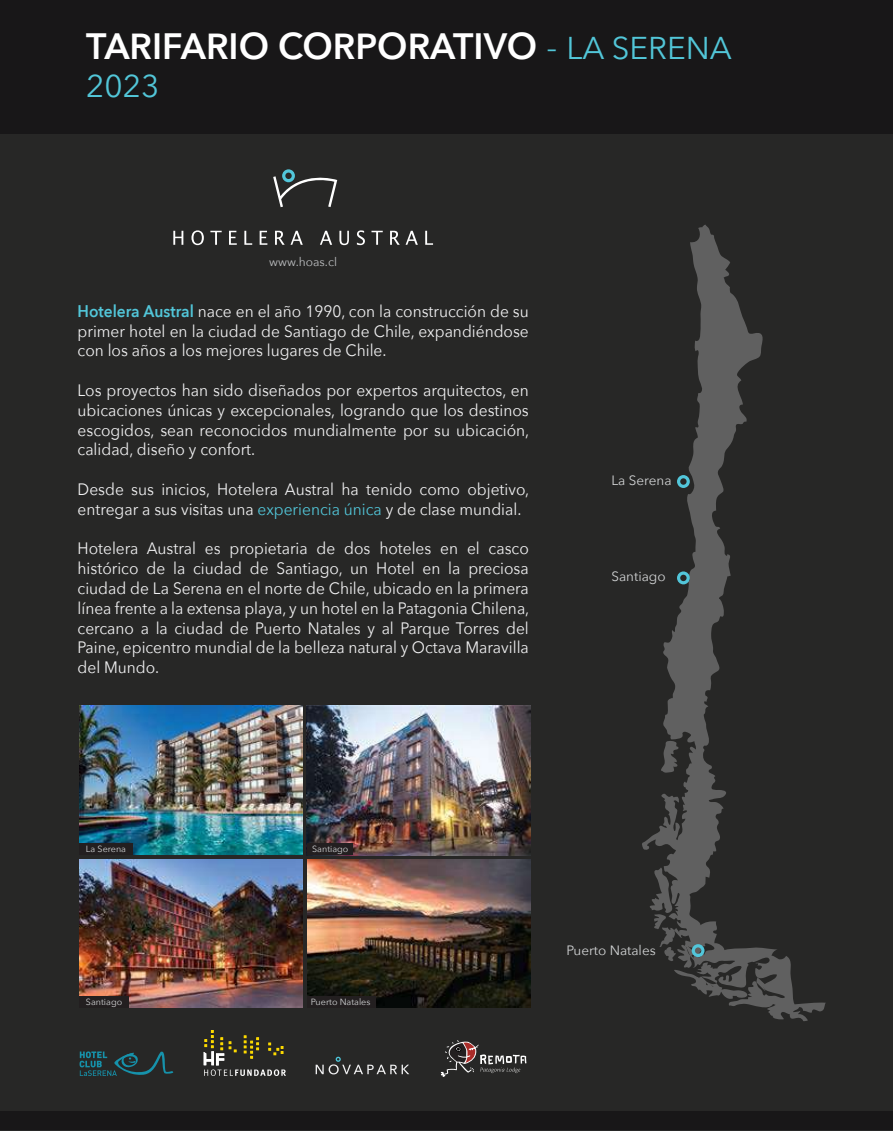
<style>
.page{position:relative;width:893px;height:1131px;background:#fff}
.page>*{position:absolute;margin:0;border:0;box-sizing:border-box;transform-origin:0 0}
.t1{font:600 35.85px "Avenir Next";color:#fff}
.t2{font:31.5px "Avenir Next";color:#52c6d8}
.t3{font:16.5px/19.8px "Avenir Next";color:#f1f1f2;text-align:justify;scale:.94 1}
.t4{font:13.5px "Avenir Next";color:#d1d3d4}
.t5{font:12px "Avenir Next";color:#bcbec0}
.t6{font:9px "Avenir Next";color:#d1d3d4}
.s1{font-weight:400;color:#52c6d8}
.s2{font-weight:400;font-size:31.5px;color:#52c6d8}
.s3{font-weight:600;color:#52c6d9}
.s4{color:#52c6d9}
</style>
<div class="page">
<div style="left:0;top:0;width:893px;height:1130px;background:#272726"></div>
<svg style="left:642px;top:225px;width:184px;height:796px"></svg>
<svg style="left:273px;top:169px;width:64px;height:38px"></svg>
<svg style="left:173px;top:231px;width:10px;height:14px"></svg>
<svg style="left:191px;top:230px;width:13px;height:15px"></svg>
<svg style="left:210px;top:231px;width:12px;height:14px"></svg>
<svg style="left:229px;top:231px;width:8px;height:14px"></svg>
<svg style="left:244px;top:231px;width:8px;height:14px"></svg>
<svg style="left:260px;top:231px;width:7px;height:14px"></svg>
<svg style="left:275px;top:231px;width:10px;height:14px"></svg>
<svg style="left:291px;top:231px;width:12px;height:14px"></svg>
<svg style="left:320px;top:231px;width:12px;height:14px"></svg>
<svg style="left:339px;top:231px;width:10px;height:14px"></svg>
<svg style="left:357px;top:230px;width:8px;height:15px"></svg>
<svg style="left:371px;top:231px;width:12px;height:14px"></svg>
<svg style="left:390px;top:231px;width:10px;height:14px"></svg>
<svg style="left:406px;top:231px;width:12px;height:14px"></svg>
<svg style="left:425px;top:231px;width:8px;height:14px"></svg>
<div style="left:0;top:1105px;width:893px;height:26px;background:linear-gradient(to right,#222221,#222221)"></div>
<div style="left:0;top:0;width:893px;height:134px;background:#181718"></div>
<div style="left:0;top:1111px;width:893px;height:18px;background:#181718"></div>
<svg style="left:677px;top:475px;width:13px;height:13px"></svg>
<svg style="left:677px;top:571px;width:13px;height:13px"></svg>
<svg style="left:648px;top:740px;width:147px;height:268px"></svg>
<img style="left:79px;top:706px;width:223px;height:149px">
<img style="left:307px;top:706px;width:223px;height:149px">
<img style="left:79px;top:859px;width:223px;height:148px">
<img style="left:307px;top:859px;width:223px;height:148px">
<svg style="left:80px;top:1051px;width:94px;height:25px"></svg>
<svg style="left:204px;top:1030px;width:82px;height:46px"></svg>
<svg style="left:441px;top:1040px;width:85px;height:36px"></svg>
<svg style="left:316px;top:1057px;width:93px;height:17px"></svg>
<div style="left:79px;top:843px;width:53px;height:12px;background:#231f20"></div>
<div style="left:307px;top:844px;width:45px;height:11px;background:#231f20"></div>
<div style="left:307px;top:996px;width:68px;height:11px;background:#231f20"></div>
<div style="left:79px;top:997px;width:49px;height:11px;background:#231f20"></div>
<h1 class="t1" style="left:86px;top:16px;width:647px">TARIFARIO CORPORATIVO <span class="s1">-</span> <span class="s2">LA SERENA</span></h1>
<h2 class="t2" style="left:86px;top:67px;width:75px">2023</h2>
<p class="t5" style="left:269px;top:254px;width:69px">www.hoas.cl</p>
<p class="t3" style="left:78px;top:301px;width:482px"><span class="s3">Hotelera Austral</span> nace en el año 1990, con la construcción de su primer hotel en la ciudad de Santiago de Chile, expandiéndose con los años a los mejores lugares de Chile.</p>
<p class="t3" style="left:78px;top:380px;width:482px">Los proyectos han sido diseñados por expertos arquitectos, en ubicaciones únicas y excepcionales, logrando que los destinos escogidos, sean reconocidos mundialmente por su ubicación, calidad, diseño y confort.</p>
<p class="t3" style="left:78px;top:479px;width:482px">Desde sus inicios, Hotelera Austral ha tenido como objetivo, entregar a sus visitas una <span class="s4">experiencia única</span> y de clase mundial.</p>
<p class="t3" style="left:78px;top:539px;width:482px">Hotelera Austral es propietaria de dos hoteles en el casco histórico de la ciudad de Santiago, un Hotel en la preciosa ciudad de La Serena en el norte de Chile, ubicado en la primera línea frente a la extensa playa, y un hotel en la Patagonia Chilena, cercano a la ciudad de Puerto Natales y al Parque Torres del Paine, epicentro mundial de la belleza natural y Octava Maravilla del Mundo.</p>
<p class="t4" style="left:611px;top:472px;width:62px">La Serena</p>
<p class="t4" style="left:611px;top:568px;width:56px">Santiago</p>
<p class="t6" style="left:86px;top:843px;width:42px">La Serena</p>
<p class="t6" style="left:312px;top:843px;width:38px">Santiago</p>
<p class="t6" style="left:86px;top:996px;width:38px">Santiago</p>
<p class="t6" style="left:311px;top:996px;width:61px">Puerto Natales</p>
<p class="t4" style="left:566px;top:942px;width:91px">Puerto Natales</p>
</div>
